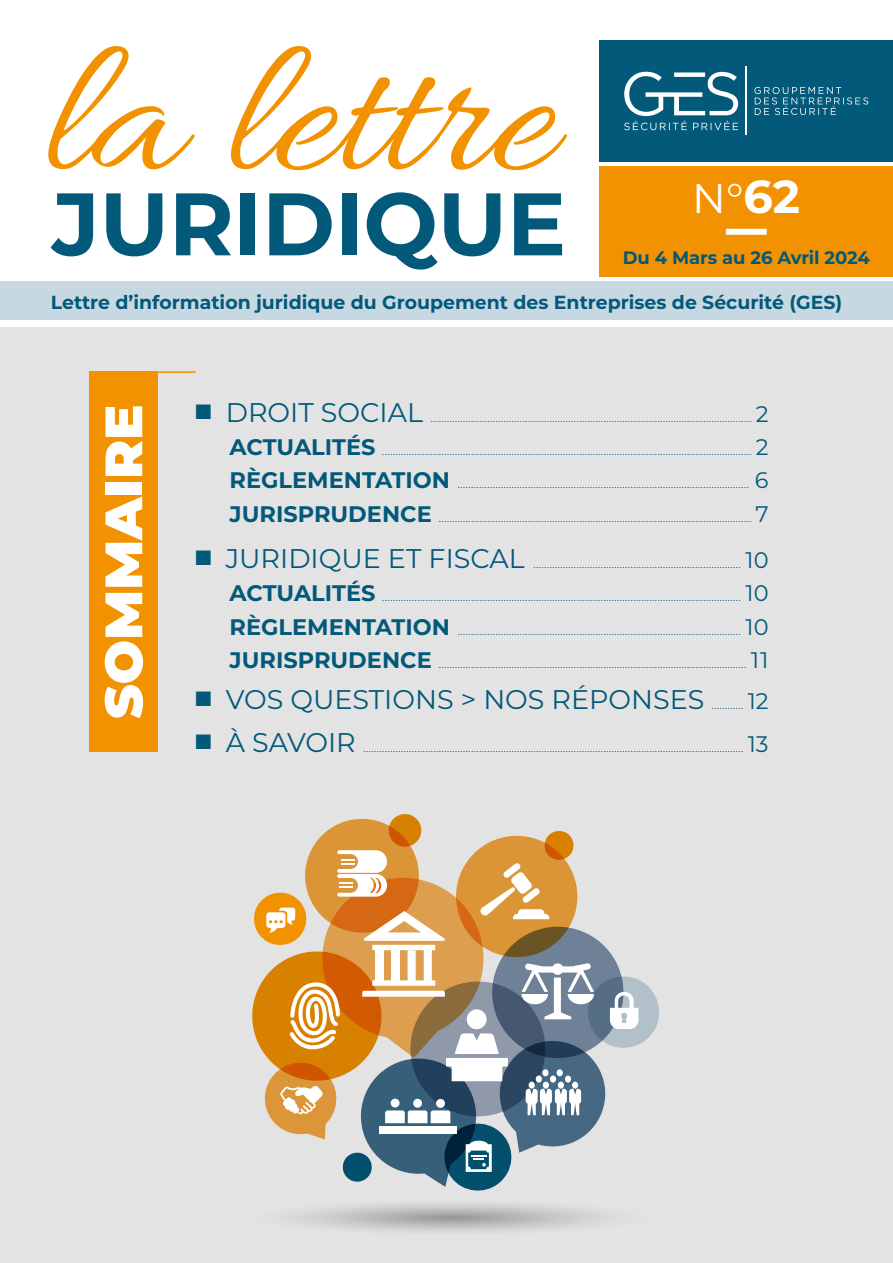
<style>
.page{position:relative;width:893px;height:1263px;background:#fff}
.page>*{position:absolute;margin:0;border:0;box-sizing:border-box;transform-origin:0 0}
.t1{font:700 88.5px "Montserrat";letter-spacing:-.005em;color:#02597a}
.t2{font:900 52.5px "Montserrat";color:#fff}
.t3{font:41.55px "Montserrat";color:#fff}
.t4{font:27px "Montserrat";color:#02597a}
.t5{font:700 18.9px "Montserrat";color:#02597a}
.t6{font:700 18px "Montserrat";letter-spacing:-.005em;color:#02597a}
.t7{font:300 13.5px "Montserrat";color:#02597a}
.s1{font-weight:700;font-size:46.2px}
.s2{font-weight:400;font-size:27px}
.s3{font-weight:400;font-size:22.5px}
.s4{font-weight:700;font-size:22.5px}
.s5{font-weight:300;font-size:13.5px}
.s6{font-size:22.5px}
</style>
<div class="page">
<svg style="left:48px;top:46px;width:519px;height:124px"></svg>
<div style="left:600px;top:40px;width:293px;height:122px;background:#02597a"></div>
<svg style="left:754px;top:87px;width:114px;height:28px"></svg>
<hr style="left:746px;top:67px;width:1px;height:68px;background:#fff">
<svg style="left:624px;top:72px;width:114px;height:58px"></svg>
<div style="left:0;top:327px;width:893px;height:936px;background:#e3e3e3"></div>
<div style="left:0;top:281px;width:893px;height:39px;background:#c7d8e2"></div>
<div style="left:600px;top:166px;width:293px;height:110px;background:#f39200"></div>
<div style="left:726px;top:229px;width:41px;height:6px;background:#fff"></div>
<div style="left:89px;top:371px;width:68px;height:381px;background:#f39200"></div>
<hr style="left:89px;top:371px;width:107px;height:2px;background:#f39200">
<svg style="left:252px;top:814px;width:407px;height:418px"></svg>
<div style="left:572px;top:1081px;width:6px;height:8px;background:#fff;border-radius:50%"></div>
<div style="left:536px;top:1075px;width:6px;height:7px;background:#fff;border-radius:50%"></div>
<div style="left:550px;top:1075px;width:6px;height:7px;background:#fff;border-radius:50%"></div>
<div style="left:565px;top:1075px;width:6px;height:7px;background:#fff;border-radius:50%"></div>
<div style="left:542px;top:1069px;width:7px;height:7px;background:#fff;border-radius:50%"></div>
<div style="left:557px;top:1069px;width:6px;height:7px;background:#fff;border-radius:50%"></div>
<h1 class="t1" style="left:52px;top:160px;width:516px">JURIDIQUE</h1>
<h3 class="t3" style="left:692px;top:170px;width:109px">N°<span class="s1">62</span></h3>
<h3 class="t6" style="left:623px;top:245px;width:249px">Du 4 Mars au 26 Avril 2024</h3>
<h3 class="t5" style="left:51px;top:289px;width:793px">Lettre d’information juridique du Groupement des Entreprises de Sécurité (GES)</h3>
<h2 class="t2" style="left:84px;top:719px;width:316px;rotate:-90deg">SOMMAIRE</h2>
<p class="t7" style="left:196px;top:408px;width:575px">■ <span class="s2">DROIT SOCIAL</span> ....................................................................................................................... <span class="s3">2</span></p>
<p class="t7" style="left:230px;top:441px;width:540px"><span class="s4">ACTUALITÉS</span> ......................................................................................................................................... <span class="s3">2</span></p>
<p class="t7" style="left:230px;top:474px;width:540px"><span class="s4">RÈGLEMENTATION</span> ............................................................................................................ <span class="s3">6</span></p>
<p class="t7" style="left:230px;top:508px;width:540px"><span class="s4">JURISPRUDENCE</span> .................................................................................................................... <span class="s3">7</span></p>
<p class="t7" style="left:196px;top:554px;width:575px">■ <span class="s2">JURIDIQUE ET FISCAL</span> ............................................................................. <span class="s3">10</span></p>
<p class="t7" style="left:230px;top:587px;width:540px"><span class="s4">ACTUALITÉS</span> ..................................................................................................................................... <span class="s3">10</span></p>
<p class="t7" style="left:230px;top:621px;width:540px"><span class="s4">RÈGLEMENTATION</span> ......................................................................................................... <span class="s3">10</span></p>
<p class="t7" style="left:230px;top:654px;width:540px"><span class="s4">JURISPRUDENCE</span> .................................................................................................................. <span class="s3">11</span></p>
<h3 class="t4" style="left:196px;top:681px;width:575px">■ VOS QUESTIONS &gt; NOS RÉPONSES <span class="s5">............</span> <span class="s6">12</span></h3>
<p class="t7" style="left:196px;top:738px;width:575px">■ <span class="s2">À SAVOIR</span> ............................................................................................................................................. <span class="s3">13</span></p>
</div>
